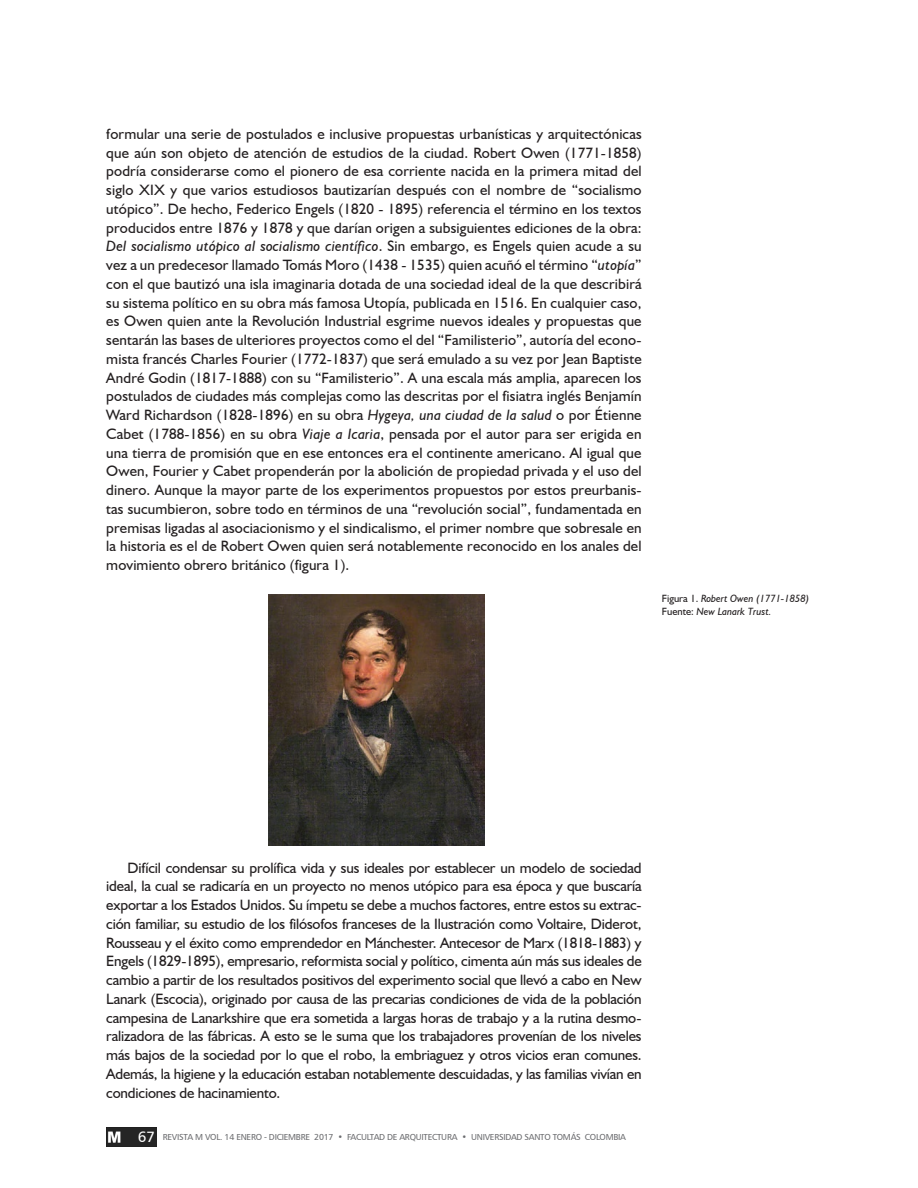
<style>
.page{position:relative;width:918px;height:1188px;background:#fff}
.page>*{position:absolute;margin:0;border:0;box-sizing:border-box;transform-origin:0 0}
.Estilo_texto_interno{font:15px/18.8px "Humanist 521 BT";color:#231f20;text-align:justify}
.Estilo_Fotos_-_Fuent{font:italic 10.5px "Humanist 521 BT";color:#231f20}
.t1{font:8.7px "Humanist 777 BT Roman B";letter-spacing:-.03em;color:#6c6d70}
.s1{font-style:italic}
.s2{font-style:normal}
.s3{font-size:15px;color:#fff}
</style>
<div class="page">
<img style="left:268px;top:594px;width:217px;height:251px">
<img style="left:106px;top:1127px;width:51px;height:20px">
<p class="Estilo_texto_interno" style="left:106px;top:124px;width:537px">formular una serie de postulados e inclusive propuestas urbanísticas y arquitectónicas que aún son objeto de atención de estudios de la ciudad. Robert Owen (1771-1858) podría considerarse como el pionero de esa corriente nacida en la primera mitad del siglo XIX y que varios estudiosos bautizarían después con el nombre de “socialismo utópico”. De hecho, Federico Engels (1820 - 1895) referencia el término en los textos producidos entre 1876 y 1878 y que darían origen a subsiguientes ediciones de la obra:<br><span class="s1">Del socialismo utópico al socialismo científico</span>. Sin embargo, es Engels quien acude a su vez a un predecesor llamado Tomás Moro (1438 - 1535) quien acuñó el término “<span class="s1">utopía</span>” con el que bautizó una isla imaginaria dotada de una sociedad ideal de la que describirá su sistema político en su obra más famosa Utopía, publicada en 1516. En cualquier caso, es Owen quien ante la Revolución Industrial esgrime nuevos ideales y propuestas que sentarán las bases de ulteriores proyectos como el del “Familisterio”, autoría del econo&shy;mista francés Charles Fourier (1772-1837) que será emulado a su vez por Jean Baptiste André Godin (1817-1888) con su “Familisterio”. A una escala más amplia, aparecen los postulados de ciudades más complejas como las descritas por el fisiatra inglés Benjamín Ward Richardson (1828-1896) en su obra <span class="s1">Hygeya, una ciudad de la salud</span> o por Étienne Cabet (1788-1856) en su obra <span class="s1">Viaje a Icaria</span>, pensada por el autor para ser erigida en una tierra de promisión que en ese entonces era el continente americano. Al igual que Owen, Fourier y Cabet propenderán por la abolición de propiedad privada y el uso del dinero. Aunque la mayor parte de los experimentos propuestos por estos preurbanis&shy;tas sucumbieron, sobre todo en términos de una “revolución social”, fundamentada en premisas ligadas al asociacionismo y el sindicalismo, el primer nombre que sobresale en la historia es el de Robert Owen quien será notablemente reconocido en los anales del movimiento obrero británico (figura 1).</p>
<p class="Estilo_Fotos_-_Fuent" style="left:662px;top:592px;width:149px"><span class="s2">Figura 1.</span> Robert Owen (1771-1858)</p>
<p class="Estilo_Fotos_-_Fuent" style="left:662px;top:605px;width:111px"><span class="s2">Fuente:</span> New Lanark Trust.</p>
<p class="Estilo_texto_interno" style="left:106px;top:858px;width:537px;text-indent:21px">Difícil condensar su prolífica vida y sus ideales por establecer un modelo de sociedad ideal, la cual se radicaría en un proyecto no menos utópico para esa época y que buscaría exportar a los Estados Unidos. Su ímpetu se debe a muchos factores, entre estos su extrac&shy;ción familiar, su estudio de los filósofos franceses de la Ilustración como Voltaire, Diderot, Rousseau y el éxito como emprendedor en Mánchester. Antecesor de Marx (1818-1883) y Engels (1829-1895), empresario, reformista social y político, cimenta aún más sus ideales de cambio a partir de los resultados positivos del experimento social que llevó a cabo en New Lanark (Escocia), originado por causa de las precarias condiciones de vida de la población campesina de Lanarkshire que era sometida a largas horas de trabajo y a la rutina desmo&shy;ralizadora de las fábricas. A esto se le suma que los trabajadores provenían de los niveles más bajos de la sociedad por lo que el robo, la embriaguez y otros vicios eran comunes.<br>Además, la higiene y la educación estaban notablemente descuidadas, y las familias vivían en condiciones de hacinamiento.</p>
<p class="t1" style="left:138px;top:1132px;width:490px"><span class="s3">67</span> REVISTA M VOL. 14 ENERO - DICIEMBRE 2017 • FACULTAD DE ARQUITECTURA • UNIVERSIDAD SANTO TOMÁS COLOMBIA</p>
</div>
